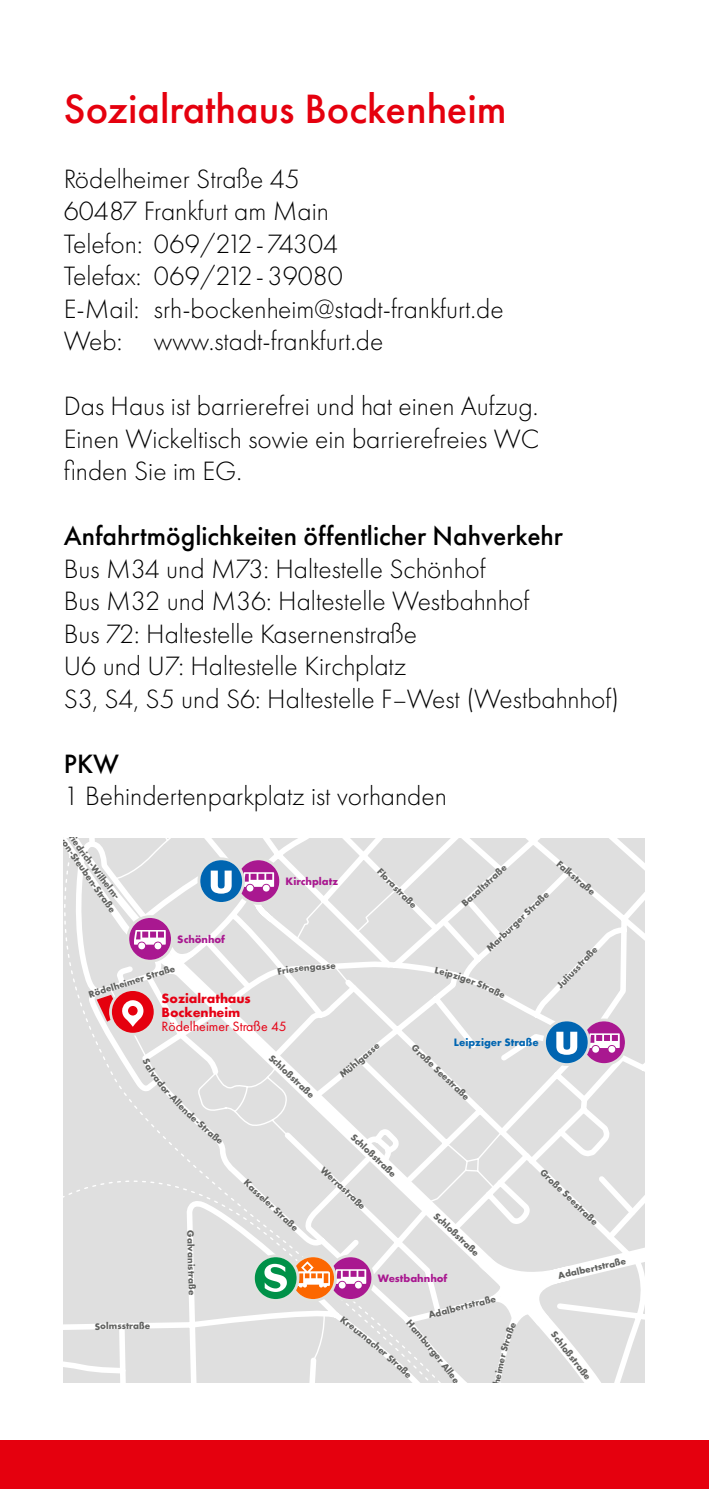
<style>
.page{position:relative;width:709px;height:1489px;background:#fff}
.page>*{position:absolute;margin:0;border:0;box-sizing:border-box;transform-origin:0 0}
.Überschrift_1{font:500 42.5px "Futura PT";color:#e5000e}
.Grundschrift{font:300 27.5px "Futura PT";color:#000}
.Grundschrift-2{font:500 27.5px "Futura PT";color:#000}
.t1{font:700 14px/14px "Futura PT";color:#e60014}
.t2{font:700 11.25px "Futura PT";color:#a91890}
.t3{font:700 11.25px "Futura PT";color:#0065b1}
.t4{font:700 9.75px "Futura PT";color:#60615f}
.s1{font-weight:400}
</style>
<div class="page">
<svg style="left:574px;top:838px;width:71px;height:395px;background:#e2e2e2"></svg>
<svg style="left:478px;top:838px;width:96px;height:104px"></svg>
<svg style="left:478px;top:942px;width:154px;height:291px;background:#e3e3e3"></svg>
<svg style="left:594px;top:1170px;width:46px;height:49px"></svg>
<svg style="left:64px;top:838px;width:414px;height:544px;background:#e3e3e3"></svg>
<svg style="left:312px;top:1312px;width:13px;height:48px"></svg>
<svg style="left:252px;top:1254px;width:122px;height:47px;background:#b9a499"></svg>
<svg style="left:543px;top:1018px;width:84px;height:47px"></svg>
<div style="left:0;top:1440px;width:709px;height:48px;background:#e5000e"></div>
<svg style="left:142px;top:1058px;width:81px;height:86px;background:#e3e3e3"></svg>
<svg style="left:465px;top:1233px;width:180px;height:150px"></svg>
<svg style="left:435px;top:967px;width:70px;height:31px"></svg>
<svg style="left:340px;top:1315px;width:90px;height:63px"></svg>
<svg style="left:441px;top:1361px;width:17px;height:22px"></svg>
<svg style="left:64px;top:838px;width:286px;height:197px"></svg>
<h1 class="Überschrift_1" style="left:64px;top:83px;width:444px">Sozialrathaus Bockenheim</h1>
<p class="Grundschrift" style="left:64px;top:163px;width:237px">Rödelheimer Straße 45</p>
<p class="Grundschrift" style="left:64px;top:195px;width:266px">60487 Frankfurt am Main</p>
<p class="Grundschrift" style="left:64px;top:228px;width:276px">Telefon: 069/212-74304</p>
<p class="Grundschrift" style="left:64px;top:260px;width:281px">Telefax: 069/212-39080</p>
<p class="Grundschrift" style="left:64px;top:293px;width:441px">E-Mail: srh-bockenheim@stadt-frankfurt.de</p>
<p class="Grundschrift" style="left:64px;top:325px;width:321px">Web: www.stadt-frankfurt.de</p>
<p class="Grundschrift" style="left:64px;top:390px;width:476px">Das Haus ist barrierefrei und hat einen Aufzug.</p>
<p class="Grundschrift" style="left:64px;top:423px;width:477px">Einen Wickeltisch sowie ein barrierefreies WC</p>
<p class="Grundschrift" style="left:64px;top:455px;width:180px">finden Sie im EG.</p>
<p class="Grundschrift-2" style="left:64px;top:519px;width:501px">Anfahrtmöglichkeiten öffentlicher Nahverkehr</p>
<p class="Grundschrift" style="left:64px;top:553px;width:423px">Bus M34 und M73: Haltestelle Schönhof</p>
<p class="Grundschrift" style="left:64px;top:585px;width:467px">Bus M32 und M36: Haltestelle Westbahnhof</p>
<p class="Grundschrift" style="left:64px;top:618px;width:355px">Bus 72: Haltestelle Kasernenstraße</p>
<p class="Grundschrift" style="left:64px;top:650px;width:344px">U6 und U7: Haltestelle Kirchplatz</p>
<p class="Grundschrift" style="left:64px;top:683px;width:557px">S3, S4, S5 und S6: Haltestelle F–West (Westbahnhof)</p>
<p class="Grundschrift-2" style="left:64px;top:747px;width:57px">PKW</p>
<p class="Grundschrift" style="left:64px;top:780px;width:384px">1 Behindertenparkplatz ist vorhanden</p>
<p class="t4" style="left:66px;top:833px;width:93px;rotate:55deg">von-Steuben-Straße</p>
<p class="t4" style="left:106px;top:871px;width:18px;rotate:52deg">lhel</p>
<p class="t2" style="left:177px;top:931px;width:49px">Schönhof</p>
<p class="t2" style="left:286px;top:874px;width:54px">Kirchplatz</p>
<p class="t4" style="left:87px;top:988px;width:92px;rotate:-17deg">Rödelheimer Straße</p>
<p class="t1" style="left:161px;top:990px;width:127px">Sozialrathaus<br>Bockenheim<br><span class="s1">Rödelheimer Straße 45</span></p>
<p class="t4" style="left:383px;top:865px;width:54px;rotate:45deg">Florastraße</p>
<p class="t4" style="left:562px;top:857px;width:49px;rotate:41deg">Falkstraße</p>
<p class="t4" style="left:458px;top:899px;width:58px;rotate:-42deg">Basaltstraße</p>
<p class="t4" style="left:483px;top:945px;width:84px;rotate:-44deg">Marburger Straße</p>
<p class="t4" style="left:554px;top:982px;width:56px;rotate:-47deg">Juliusstraße</p>
<p class="t4" style="left:94px;top:1319px;width:57px;rotate:-1deg">Solmsstraße</p>
<p class="t4" style="left:196px;top:1229px;width:66px;rotate:88deg">Galvanistraße</p>
<p class="t4" style="left:274px;top:1051px;width:60px;rotate:43deg">Schloßstraße</p>
<p class="t4" style="left:336px;top:1071px;width:51px;rotate:-40deg">Mühlgasse</p>
<p class="t3" style="left:454px;top:1035px;width:86px">Leipziger Straße</p>
<p class="t4" style="left:417px;top:1041px;width:78px;rotate:44deg">Große Seestraße</p>
<p class="t4" style="left:249px;top:1176px;width:72px;rotate:43deg">Kasseler Straße</p>
<p class="t4" style="left:356px;top:1130px;width:60px;rotate:43deg">Schloßstraße</p>
<p class="t4" style="left:326px;top:1163px;width:59px;rotate:43deg">Werrastraße</p>
<p class="t4" style="left:439px;top:1209px;width:60px;rotate:43deg">Schloßstraße</p>
<p class="t2" style="left:378px;top:1270px;width:71px">Westbahnhof</p>
<p class="t4" style="left:427px;top:1308px;width:71px;rotate:-14deg">Adalbertstraße</p>
<p class="t4" style="left:435px;top:1342px;width:21px;rotate:51deg">rger</p>
<p class="t4" style="left:546px;top:1165px;width:78px;rotate:44deg">Große Seestraße</p>
<p class="t4" style="left:557px;top:1268px;width:71px;rotate:-12deg">Adalbertstraße</p>
<p class="t4" style="left:558px;top:1328px;width:60px;rotate:52deg">Schloßstraße</p>
</div>
